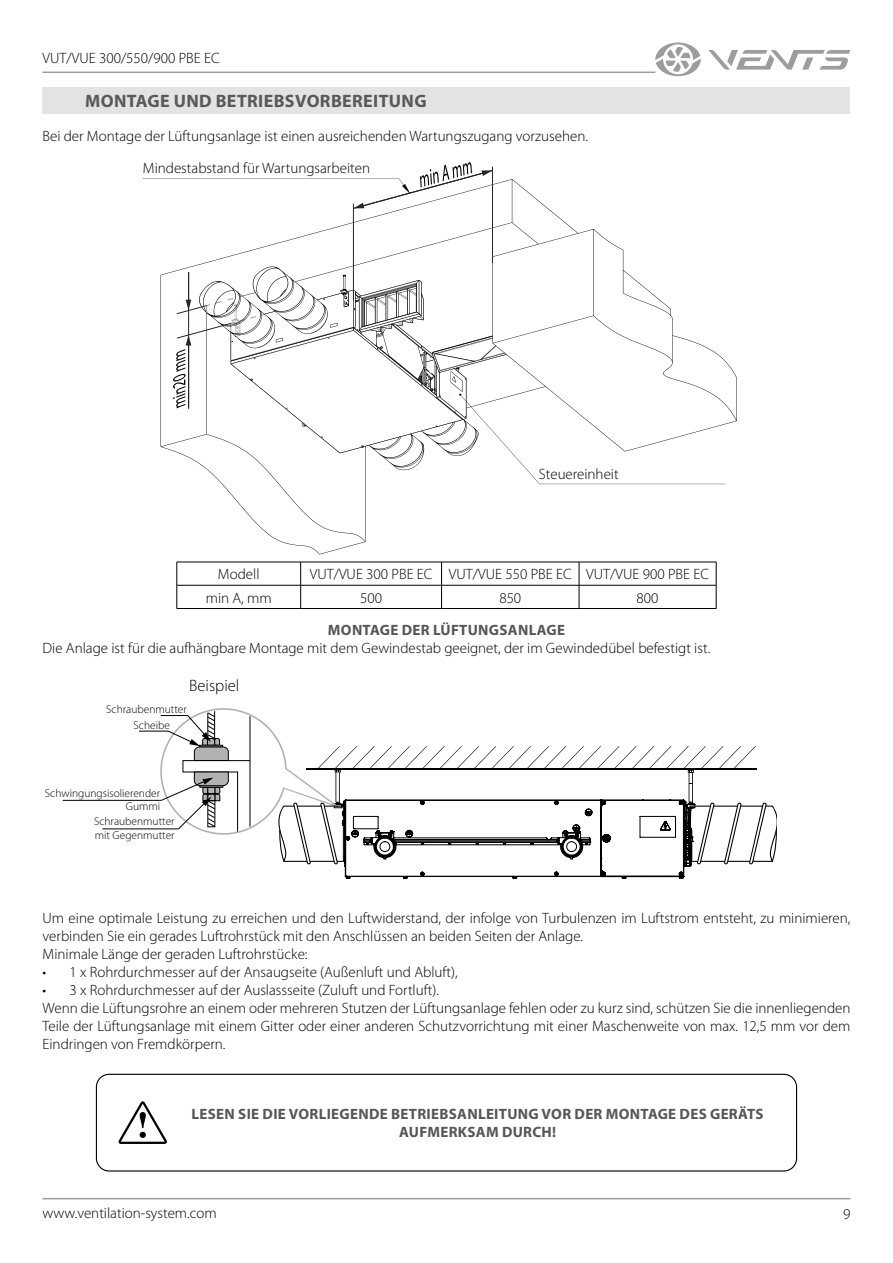
<style>
.page{position:relative;width:893px;height:1263px;background:#fff}
.page>*{position:absolute;margin:0;border:0;box-sizing:border-box;transform-origin:0 0}
.t1{font:700 18px "Myriad Pro";letter-spacing:.02em;color:#59595c}
.t2{font:300 16.5px "Myriad Pro";color:#000}
.t3{font:300 15px/18px "Myriad Pro";color:#000}
.t4{font:700 15px/18px "Myriad Pro";letter-spacing:.02em;color:#575756;text-align:center}
.t5{font:300 11.4px "Myriad Pro";color:#000}
</style>
<div class="page">
<hr style="left:43px;top:1198px;width:807px;height:1px;background:#9d9d9c">
<hr style="left:43px;top:72px;width:612px;height:1px;background:#9d9d9c">
<svg style="left:708px;top:50px;width:142px;height:20px"></svg>
<svg style="left:655px;top:43px;width:46px;height:33px"></svg>
<svg style="left:161px;top:179px;width:576px;height:375px"></svg>
<hr style="left:188px;top:272px;width:1px;height:30px;background:#2b2523">
<svg style="left:173px;top:295px;width:92px;height:113px"></svg>
<hr style="left:492px;top:167px;width:1px;height:96px;background:#2b2523">
<svg style="left:353px;top:162px;width:139px;height:238px"></svg>
<hr style="left:177px;top:562px;width:124px;height:1px;background:#000">
<hr style="left:301px;top:562px;width:141px;height:1px;background:#000">
<hr style="left:442px;top:562px;width:137px;height:1px;background:#000">
<hr style="left:579px;top:562px;width:137px;height:1px;background:#000">
<hr style="left:177px;top:585px;width:124px;height:1px;background:#000">
<svg style="left:177px;top:562px;width:1px;height:46px"></svg>
<hr style="left:301px;top:585px;width:141px;height:1px;background:#000">
<svg style="left:300px;top:562px;width:1px;height:46px"></svg>
<hr style="left:442px;top:585px;width:137px;height:1px;background:#000">
<svg style="left:441px;top:562px;width:1px;height:46px"></svg>
<hr style="left:579px;top:585px;width:137px;height:1px;background:#000">
<svg style="left:579px;top:562px;width:1px;height:46px"></svg>
<svg style="left:716px;top:562px;width:1px;height:46px"></svg>
<hr style="left:177px;top:608px;width:124px;height:1px;background:#000">
<hr style="left:301px;top:608px;width:141px;height:1px;background:#000">
<hr style="left:442px;top:608px;width:137px;height:1px;background:#000">
<hr style="left:579px;top:608px;width:137px;height:1px;background:#000">
<hr style="left:63px;top:800px;width:98px;height:1px;background:#000">
<hr style="left:102px;top:828px;width:76px;height:1px;background:#000">
<svg style="left:139px;top:708px;width:638px;height:171px"></svg>
<div style="left:43px;top:87px;width:807px;height:27px;background:#e3e3e3"></div>
<div style="left:96px;top:1074px;width:701px;height:97px;border:1px solid #000;border-radius:13px"></div>
<svg style="left:118px;top:1101px;width:49px;height:43px"></svg>
<p class="t3" style="left:43px;top:49px;width:179px">VUT/VUE 300/550/900 PBE EC</p>
<p class="t1" style="left:85px;top:89px;width:343px">MONTAGE UND BETRIEBSVORBEREITUNG</p>
<p class="t3" style="left:143px;top:120px;width:447px;line-height:32.4px;text-indent:-100px">Bei der Montage der Lüftungsanlage ist einen ausreichenden Wartungszugang vorzusehen.<br>Mindestabstand für Wartungsarbeiten</p>
<p class="t3" style="left:539px;top:465px;width:81px">Steuereinheit</p>
<p class="t3" style="left:218px;top:565px;width:43px">Modell</p>
<p class="t3" style="left:310px;top:565px;width:401px">VUT/VUE 300 PBE EC VUT/VUE 550 PBE EC VUT/VUE 900 PBE EC</p>
<p class="t3" style="left:206px;top:589px;width:67px">min A, mm</p>
<p class="t3" style="left:360px;top:589px;width:23px">500</p>
<p class="t3" style="left:499px;top:589px;width:23px">850</p>
<p class="t3" style="left:637px;top:589px;width:23px">800</p>
<p class="t4" style="left:328px;top:620px;width:239px">MONTAGE DER LÜFTUNGSANLAGE</p>
<p class="t3" style="left:43px;top:639px;width:669px">Die Anlage ist für die aufhängbare Montage mit dem Gewindestab geeignet, der im Gewindedübel befestigt ist.</p>
<p class="t2" style="left:189px;top:677px;width:52px">Beispiel</p>
<p class="t5" style="left:106px;top:702px;width:82px">Schraubenmutter</p>
<p class="t5" style="left:134px;top:718px;width:38px">Scheibe</p>
<p class="t5" style="left:45px;top:786px;width:117px">Schwingungsisolierender</p>
<p class="t5" style="left:126px;top:800px;width:36px">Gummi</p>
<p class="t5" style="left:94px;top:815px;width:82px">Schraubenmutter</p>
<p class="t5" style="left:95px;top:829px;width:81px">mit Gegenmutter</p>
<p class="t3" style="left:43px;top:909px;width:809px">Um eine optimale Leistung zu erreichen und den Luftwiderstand, der infolge von Turbulenzen im Luftstrom entsteht, zu minimieren, verbinden Sie ein gerades Luftrohrstück mit den Anschlüssen an beiden Seiten der Anlage.<br>Minimale Länge der geraden Luftrohrstücke:</p>
<p class="t3" style="left:43px;top:963px;width:417px">• 1 x Rohrdurchmesser auf der Ansaugseite (Außenluft und Abluft),</p>
<p class="t3" style="left:43px;top:981px;width:809px">• 3 x Rohrdurchmesser auf der Auslassseite (Zuluft und Fortluft).<br>Wenn die Lüftungsrohre an einem oder mehreren Stutzen der Lüftungsanlage fehlen oder zu kurz sind, schützen Sie die innenliegenden Teile der Lüftungsanlage mit einem Gitter oder einer anderen Schutzvorrichtung mit einer Maschenweite von max. 12,5 mm vor dem Eindringen von Fremdkörpern.</p>
<p class="t4" style="left:192px;top:1105px;width:573px">LESEN SIE DIE VORLIEGENDE BETRIEBSANLEITUNG VOR DER MONTAGE DES GERÄTS<br>AUFMERKSAM DURCH!</p>
<p class="t3" style="left:43px;top:1204px;width:176px">www.ventilation-system.com</p>
<p class="t3" style="left:843px;top:1205px;width:9px">9</p>
</div>
